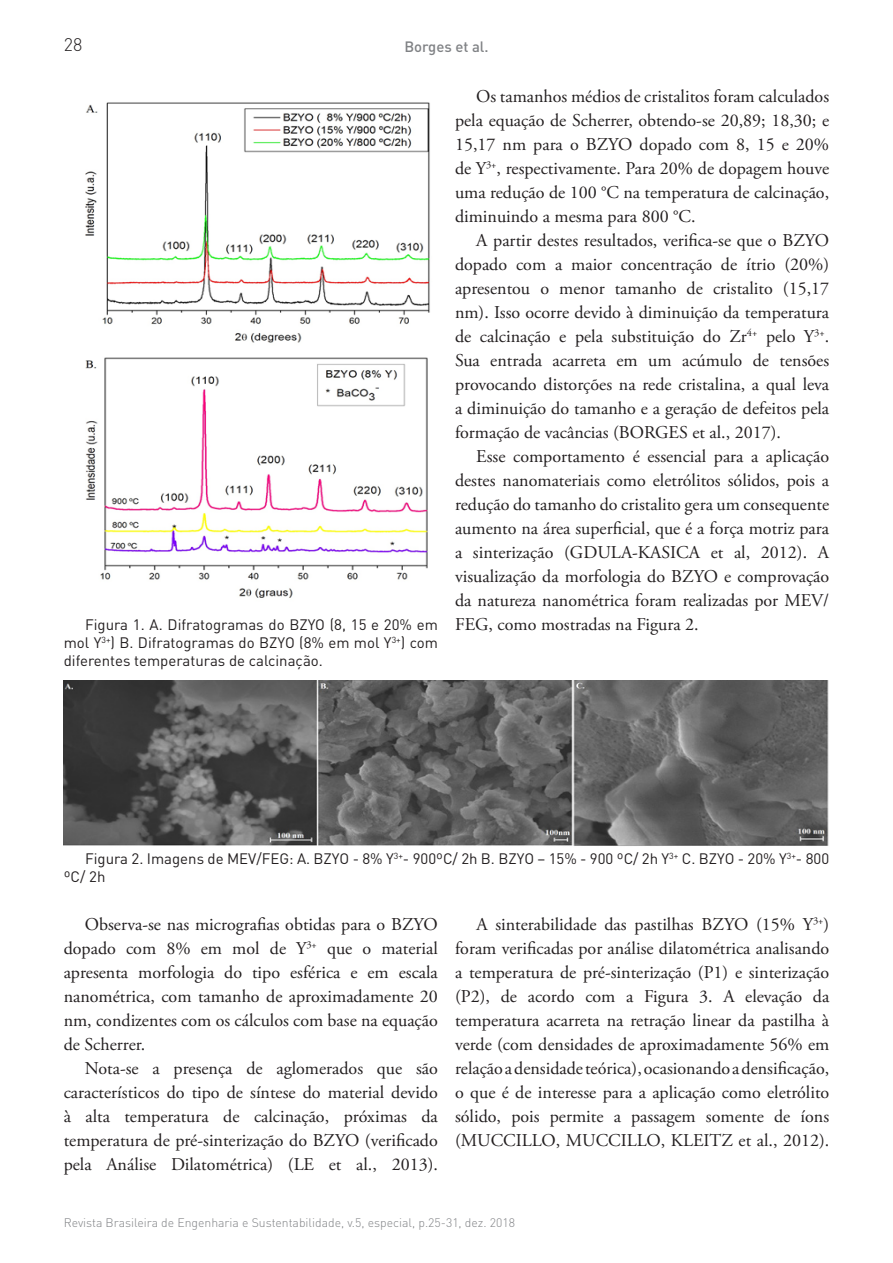
<style>
.page{position:relative;width:893px;height:1263px;background:#fff}
.page>*{position:absolute;margin:0;border:0;box-sizing:border-box;transform-origin:0 0}
.t1{font:18px/24px "Adobe Garamond Pro";color:#231f20;text-align:justify}
.t2{font:300 18px "DIN";color:#231f20}
.t3{font:15px/18px "DIN";color:#231f20;text-align:justify}
.t4{font:500 14.85px "DIN";color:#808285}
.t5{font:300 12.3px "DIN";color:#808285}
</style>
<div class="page">
<img style="left:85px;top:102px;width:345px;height:496px">
<img style="left:64px;top:681px;width:765px;height:165px">
<p class="t2" style="left:64px;top:33px;width:20px">28</p>
<p class="t4" style="left:404px;top:37px;width:86px">Borges et al.</p>
<p class="t3" style="left:64px;top:615px;width:376px;text-indent:21px">Figura 1. A. Difratogramas do BZYO (8, 15 e 20% em mol Y<sup>3+</sup>) B. Difratogramas do BZYO (8% em mol Y<sup>3+</sup>) com diferentes temperaturas de calcinação.</p>
<p class="t1" style="left:455px;top:85px;width:376px;text-indent:21px">Os tamanhos médios de cristalitos foram calculados pela equação de Scherrer, obtendo-se 20,89; 18,30; e 15,17 nm para o BZYO dopado com 8, 15 e 20% de Y<sup>3+</sup>, respectivamente. Para 20% de dopagem houve uma redução de 100 °C na temperatura de calcinação, diminuindo a mesma para 800 °C.</p>
<p class="t1" style="left:455px;top:229px;width:376px;text-indent:21px">A partir destes resultados, verifica-se que o BZYO dopado com a maior concentração de ítrio (20%) apresentou o menor tamanho de cristalito (15,17 nm). Isso ocorre devido à diminuição da temperatura de calcinação e pela substituição do Zr<sup>4+</sup> pelo Y<sup>3+</sup>.<br>Sua entrada acarreta em um acúmulo de tensões provocando distorções na rede cristalina, a qual leva a diminuição do tamanho e a geração de defeitos pela formação de vacâncias (BORGES et al., 2017).</p>
<p class="t1" style="left:455px;top:445px;width:376px;text-indent:21px">Esse comportamento é essencial para a aplicação destes nanomateriais como eletrólitos sólidos, pois a redução do tamanho do cristalito gera um consequente aumento na área superficial, que é a força motriz para a sinterização (GDULA-KASICA et al, 2012). A visualização da morfologia do BZYO e comprovação da natureza nanométrica foram realizadas por MEV/ FEG, como mostradas na Figura 2.</p>
<p class="t3" style="left:64px;top:849px;width:767px;text-indent:21px">Figura 2. Imagens de MEV/FEG: A. BZYO - 8% Y<sup>3+</sup>- 900ºC/ 2h B. BZYO – 15% - 900 ºC/ 2h Y<sup>3+</sup> C. BZYO - 20% Y<sup>3+</sup>- 800 ºC/ 2h</p>
<p class="t1" style="left:64px;top:913px;width:376px;text-indent:21px">Observa-se nas micrografias obtidas para o BZYO dopado com 8% em mol de Y<sup>3+</sup> que o material apresenta morfologia do tipo esférica e em escala nanométrica, com tamanho de aproximadamente 20 nm, condizentes com os cálculos com base na equação de Scherrer.</p>
<p class="t1" style="left:64px;top:1057px;width:376px;text-indent:21px">Nota-se a presença de aglomerados que são característicos do tipo de síntese do material devido à alta temperatura de calcinação, próximas da temperatura de pré-sinterização do BZYO (verificado pela Análise Dilatométrica) (LE et al., 2013).</p>
<p class="t1" style="left:455px;top:913px;width:376px;text-indent:21px">A sinterabilidade das pastilhas BZYO (15% Y<sup>3+</sup>) foram verificadas por análise dilatométrica analisando a temperatura de pré-sinterização (P1) e sinterização (P2), de acordo com a Figura 3. A elevação da temperatura acarreta na retração linear da pastilha à verde (com densidades de aproximadamente 56% em relação a densidade teórica), ocasionando a densificação, o que é de interesse para a aplicação como eletrólito sólido, pois permite a passagem somente de íons (MUCCILLO, MUCCILLO, KLEITZ et al., 2012).</p>
<p class="t5" style="left:64px;top:1215px;width:453px">Revista Brasileira de Engenharia e Sustentabilidade, v.5, especial, p.25-31, dez. 2018</p>
</div>
